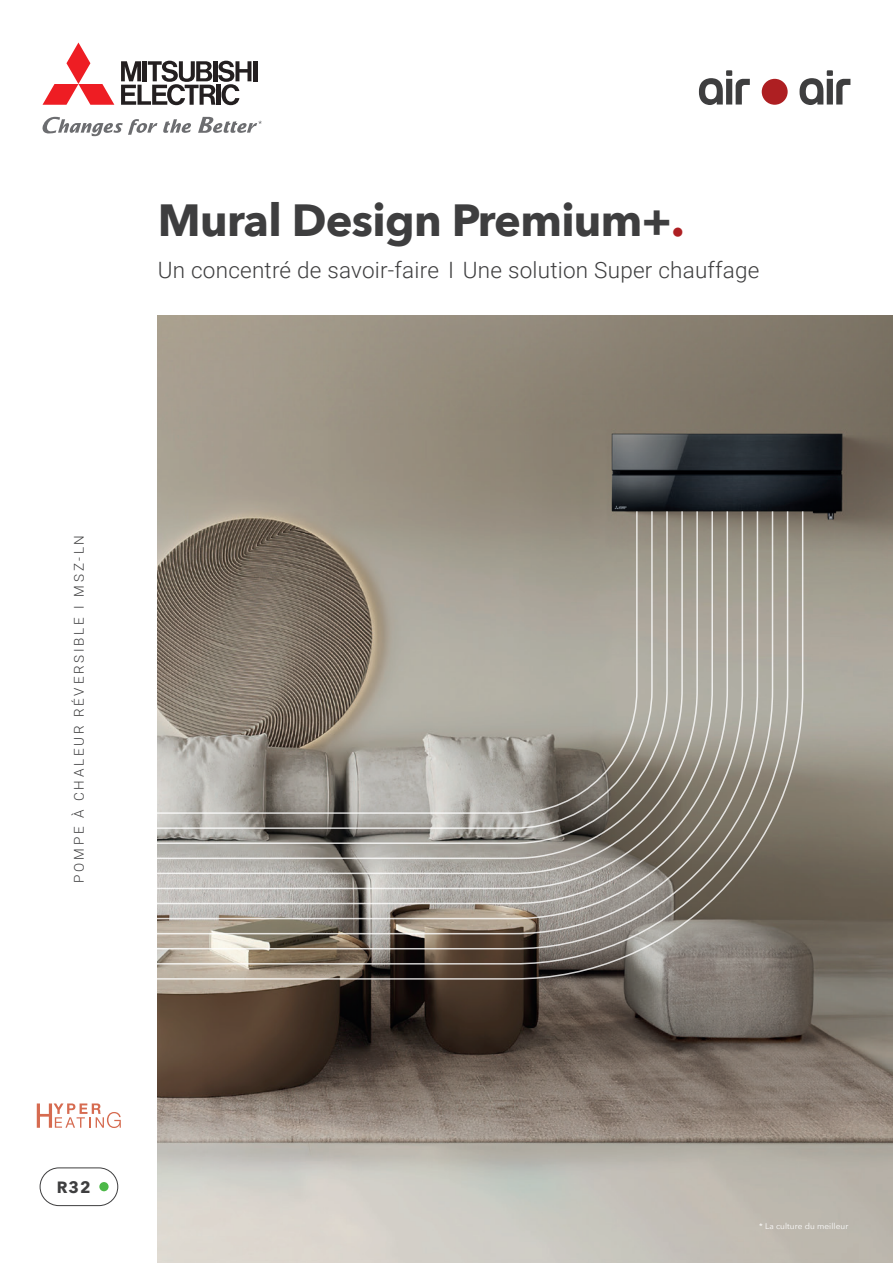
<style>
.page{position:relative;width:893px;height:1263px;background:#fff}
.page>*{position:absolute;margin:0;border:0;box-sizing:border-box;transform-origin:0 0}
.t1{font:700 45px "Avenir Next";letter-spacing:-.015em;color:#3e3e3f}
.t2{font:300 22.5px "Roboto";letter-spacing:.01em;color:#3e3e3f}
.t3{font:700 16.35px "Avenir Next";color:#3e3e3f}
.t4{font:300 13.5px "Roboto";letter-spacing:.205em;color:#3e3e3f}
.t5{font:8.25px "Avenir Next";letter-spacing:.01em;color:#fff}
.s1{color:#ae1f22}
</style>
<div class="page">
<img style="left:158px;top:316px;width:735px;height:947px">
<svg style="left:699px;top:70px;width:51px;height:35px"></svg>
<svg style="left:799px;top:70px;width:51px;height:35px"></svg>
<div style="left:762px;top:79px;width:26px;height:26px;background:#ae1f22;border-radius:50%"></div>
<div style="left:40px;top:1167px;width:78px;height:39px;border:1px solid #3e3e3f;border-radius:19px"></div>
<div style="left:99px;top:1182px;width:10px;height:9px;background:#4cb848;border-radius:50%"></div>
<svg style="left:43px;top:43px;width:71px;height:62px"></svg>
<hr style="left:253px;top:61px;width:4px;height:20px;background:#231f20">
<svg style="left:121px;top:61px;width:130px;height:44px"></svg>
<svg style="left:42px;top:117px;width:115px;height:19px"></svg>
<svg style="left:163px;top:119px;width:28px;height:14px"></svg>
<svg style="left:198px;top:117px;width:64px;height:16px"></svg>
<svg style="left:157px;top:510px;width:647px;height:470px"></svg>
<svg style="left:37px;top:1103px;width:84px;height:25px"></svg>
<h1 class="t1" style="left:158px;top:181px;width:528px">Mural Design Premium+<span class="s1">.</span></h1>
<p class="t2" style="left:158px;top:254px;width:603px">Un concentré de savoir-faire I Une solution Super chauffage</p>
<p class="t4" style="left:70px;top:883px;width:349px;rotate:-90deg">POMPE À CHALEUR RÉVERSIBLE I MSZ-LN</p>
<p class="t3" style="left:57px;top:1173px;width:35px">R32</p>
<p class="t5" style="left:759px;top:1219px;width:91px">* La culture du meilleur</p>
</div>
